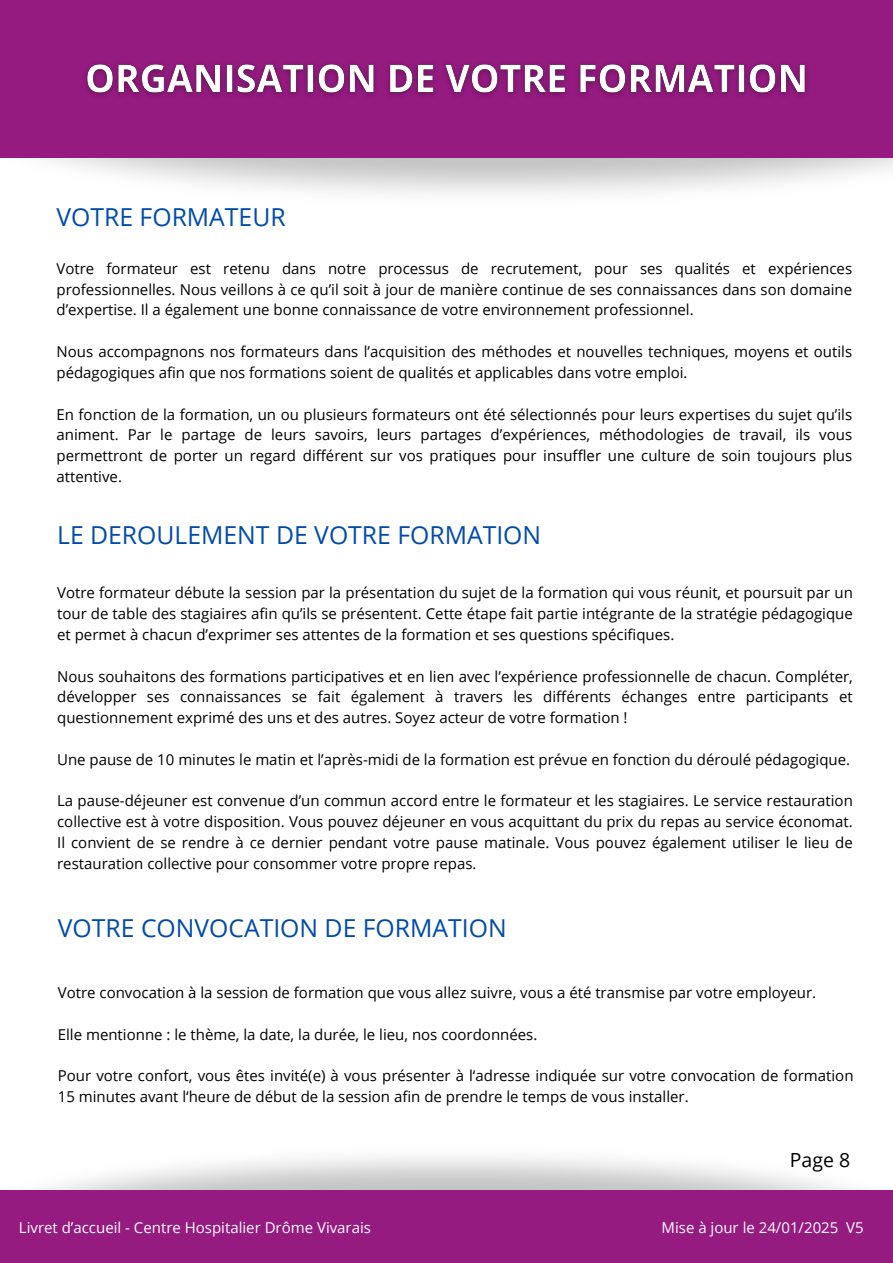
<style>
.page{position:relative;width:893px;height:1263px;background:#fff}
.page>*{position:absolute;margin:0;border:0;box-sizing:border-box;transform-origin:0 0}
.t1{font:24.75px "Open Sans";color:#004aad}
.t2{font:19.5px "Open Sans";color:#000}
.t3{font:15px/20.9px "Open Sans";color:#000;text-align:justify}
.t4{font:15px "Open Sans";color:#fff}
</style>
<div class="page">
<img style="left:0;top:157px;width:893px;height:37px">
<div style="left:0;top:0;width:893px;height:157px;background:#951b81"></div>
<div style="left:0;top:1190px;width:893px;height:73px;background:#951b81"></div>
<img style="left:85px;top:64px;width:722px;height:32px">
<h1 class="t1" style="left:56px;top:199px;width:231px">VOTRE FORMATEUR</h1>
<p class="t3" style="left:56px;top:258px;width:797px">Votre formateur est retenu dans notre processus de recrutement, pour ses qualités et expériences professionnelles. Nous veillons à ce qu’il soit à jour de manière continue de ses connaissances dans son domaine d’expertise. Il a également une bonne connaissance de votre environnement professionnel.</p>
<p class="t3" style="left:56px;top:341px;width:797px">Nous accompagnons nos formateurs dans l’acquisition des méthodes et nouvelles techniques, moyens et outils pédagogiques afin que nos formations soient de qualités et applicables dans votre emploi.</p>
<p class="t3" style="left:56px;top:403px;width:797px">En fonction de la formation, un ou plusieurs formateurs ont été sélectionnés pour leurs expertises du sujet qu’ils animent. Par le partage de leurs savoirs, leurs partages d’expériences, méthodologies de travail, ils vous permettront de porter un regard différent sur vos pratiques pour insuffler une culture de soin toujours plus attentive.</p>
<h1 class="t1" style="left:57px;top:517px;width:485px">LE DEROULEMENT DE VOTRE FORMATION</h1>
<p class="t3" style="left:57px;top:582px;width:797px">Votre formateur débute la session par la présentation du sujet de la formation qui vous réunit, et poursuit par un tour de table des stagiaires afin qu’ils se présentent. Cette étape fait partie intégrante de la stratégie pédagogique et permet à chacun d’exprimer ses attentes de la formation et ses questions spécifiques.</p>
<p class="t3" style="left:57px;top:665px;width:797px">Nous souhaitons des formations participatives et en lien avec l’expérience professionnelle de chacun. Compléter, développer ses connaissances se fait également à travers les différents échanges entre participants et questionnement exprimé des uns et des autres. Soyez acteur de votre formation !</p>
<p class="t3" style="left:57px;top:749px;width:794px">Une pause de 10 minutes le matin et l’après-midi de la formation est prévue en fonction du déroulé pédagogique.</p>
<p class="t3" style="left:57px;top:790px;width:797px">La pause-déjeuner est convenue d’un commun accord entre le formateur et les stagiaires. Le service restauration collective est à votre disposition. Vous pouvez déjeuner en vous acquittant du prix du repas au service économat.<br>Il convient de se rendre à ce dernier pendant votre pause matinale. Vous pouvez également utiliser le lieu de restauration collective pour consommer votre propre repas.</p>
<h1 class="t1" style="left:58px;top:911px;width:450px">VOTRE CONVOCATION DE FORMATION</h1>
<p class="t3" style="left:58px;top:982px;width:760px">Votre convocation à la session de formation que vous allez suivre, vous a été transmise par votre employeur.</p>
<p class="t3" style="left:58px;top:1023px;width:481px">Elle mentionne : le thème, la date, la durée, le lieu, nos coordonnées.</p>
<p class="t3" style="left:58px;top:1065px;width:797px">Pour votre confort, vous êtes invité(e) à vous présenter à l‘adresse indiquée sur votre convocation de formation<br>15 minutes avant l‘heure de début de la session afin de prendre le temps de vous installer.</p>
<p class="t4" style="left:19px;top:1217px;width:354px">Livret d’accueil - Centre Hospitalier Drôme Vivarais</p>
<h2 class="t2" style="left:790px;top:1146px;width:62px">Page 8</h2>
<p class="t4" style="left:661px;top:1217px;width:204px">Mise à jour le 24/01/2025 V5</p>
</div>
